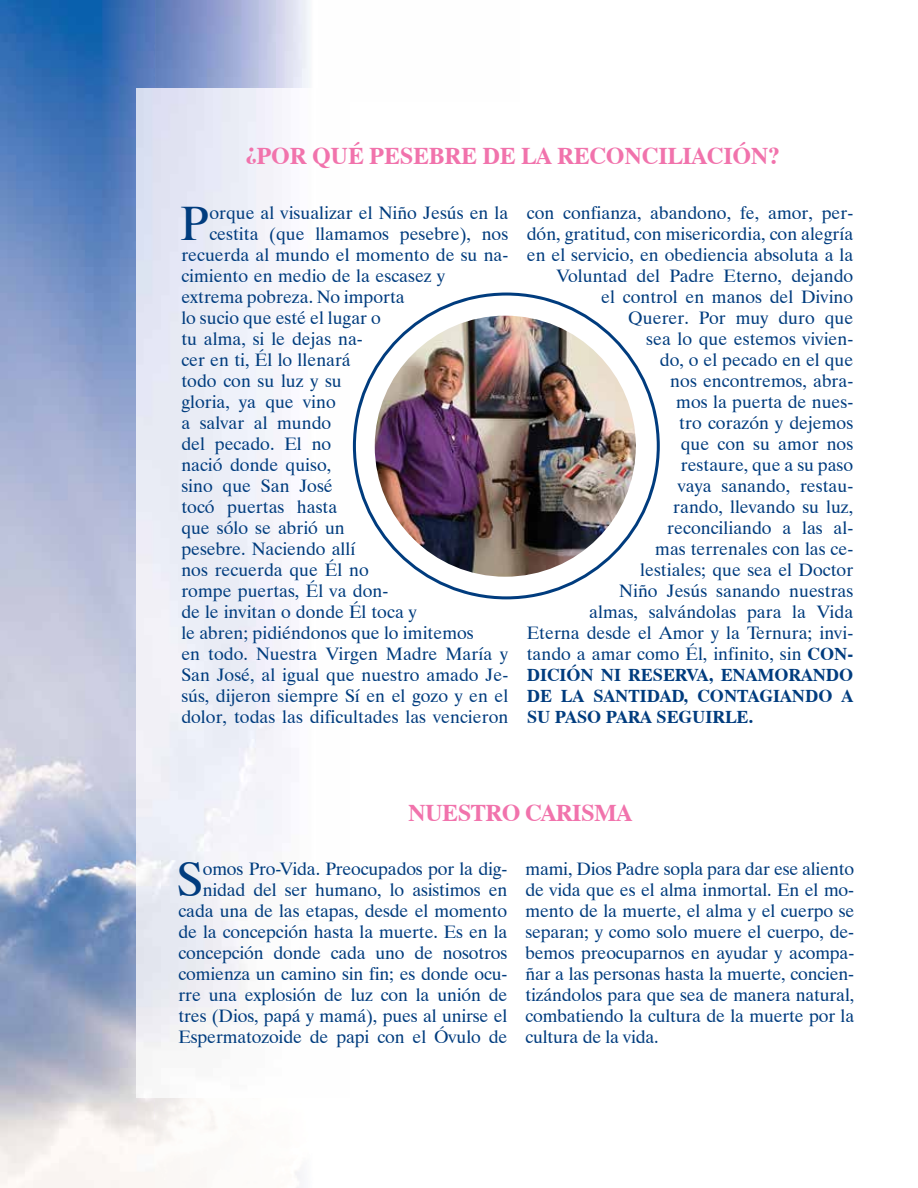
<style>
.page{position:relative;width:918px;height:1188px;background:#fff}
.page>*{position:absolute;margin:0;border:0;box-sizing:border-box;transform-origin:0 0}
.t1{font:48.3px "Dutch 801 BT";color:#003c7e}
.t2{font:700 24px "Dutch 801 BT";letter-spacing:-.01em;color:#f173ac}
.t3{font:18px/21px "Dutch 801 BT";color:#003c7e;text-align:right}
.t4{font:700 18px "Dutch 801 BT";color:#003c7e}
.s1{font-weight:700}
</style>
<div class="page">
<img style="left:0;top:0;width:155px;height:1188px">
<img style="left:155px;top:0;width:155px;height:88px">
<img style="left:136px;top:88px;width:155px;height:1009px">
<svg style="left:353px;top:293px;width:307px;height:306px"></svg>
<img style="left:375px;top:316px;width:261px;height:261px;border-radius:131px">
<h2 class="t2" style="left:245px;top:141px;width:536px">¿POR QUÉ PESEBRE DE LA RECONCILIACIÓN?</h2>
<h1 class="t1" style="left:180px;top:193px;width:31px">P</h1>
<p class="t3" style="left:209px;top:202px;width:301px">orque al visualizar el Niño Jesús en la</p>
<p class="t3" style="left:209px;top:223px;width:301px">cestita (que llamamos pesebre), nos</p>
<p class="t3" style="left:181px;top:244px;width:329px">recuerda al mundo el momento de su na-</p>
<p class="t3" style="left:181px;top:265px;width:266px">cimiento en medio de la escasez y</p>
<p class="t3" style="left:181px;top:286px;width:225px">extrema pobreza. No importa</p>
<p class="t3" style="left:181px;top:307px;width:201px">lo sucio que esté el lugar o</p>
<p class="t3" style="left:181px;top:328px;width:183px">tu alma, si le dejas na-</p>
<p class="t3" style="left:181px;top:349px;width:171px">cer en ti, Él lo llenará</p>
<p class="t3" style="left:181px;top:370px;width:162px">todo con su luz y su</p>
<p class="t3" style="left:181px;top:391px;width:156px">gloria, ya que vino</p>
<p class="t3" style="left:181px;top:412px;width:152px">a salvar al mundo</p>
<p class="t3" style="left:181px;top:433px;width:152px">del pecado. El no</p>
<p class="t3" style="left:181px;top:454px;width:152px">nació donde quiso,</p>
<p class="t3" style="left:181px;top:475px;width:153px">sino que San José</p>
<p class="t3" style="left:181px;top:496px;width:158px">tocó puertas hasta</p>
<p class="t3" style="left:181px;top:517px;width:165px">que sólo se abrió un</p>
<p class="t3" style="left:181px;top:538px;width:176px">pesebre. Naciendo allí</p>
<p class="t3" style="left:181px;top:559px;width:189px">nos recuerda que Él no</p>
<p class="t3" style="left:181px;top:580px;width:209px">rompe puertas, Él va don-</p>
<p class="t3" style="left:181px;top:601px;width:237px">de le invitan o donde Él toca y</p>
<p class="t3" style="left:181px;top:622px;width:294px">le abren; pidiéndonos que lo imitemos</p>
<p class="t3" style="left:181px;top:643px;width:329px">en todo. Nuestra Virgen Madre María y</p>
<p class="t3" style="left:181px;top:664px;width:328px">San José, al igual que nuestro amado Je-</p>
<p class="t3" style="left:181px;top:685px;width:329px">sús, dijeron siempre Sí en el gozo y en el</p>
<p class="t3" style="left:181px;top:706px;width:329px">dolor, todas las dificultades las vencieron</p>
<p class="t3" style="left:527px;top:202px;width:328px">con confianza, abandono, fe, amor, per-</p>
<p class="t3" style="left:527px;top:223px;width:328px">dón, gratitud, con misericordia, con alegría</p>
<p class="t3" style="left:527px;top:244px;width:328px">en el servicio, en obediencia absoluta a la</p>
<p class="t3" style="left:556px;top:265px;width:299px">Voluntad del Padre Eterno, dejando</p>
<p class="t3" style="left:601px;top:286px;width:253px">el control en manos del Divino</p>
<p class="t3" style="left:628px;top:307px;width:226px">Querer. Por muy duro que</p>
<p class="t3" style="left:646px;top:328px;width:208px">sea lo que estemos vivien-</p>
<p class="t3" style="left:660px;top:349px;width:195px">do, o el pecado en el que</p>
<p class="t3" style="left:670px;top:370px;width:185px">nos encontremos, abra-</p>
<p class="t3" style="left:676px;top:391px;width:178px">mos la puerta de nues-</p>
<p class="t3" style="left:679px;top:412px;width:176px">tro corazón y dejemos</p>
<p class="t3" style="left:681px;top:433px;width:174px">que con su amor nos</p>
<p class="t3" style="left:681px;top:454px;width:174px">restaure, que a su paso</p>
<p class="t3" style="left:678px;top:475px;width:177px">vaya sanando, restau-</p>
<p class="t3" style="left:673px;top:496px;width:182px">rando, llevando su luz,</p>
<p class="t3" style="left:667px;top:517px;width:187px">reconciliando a las al-</p>
<p class="t3" style="left:655px;top:538px;width:199px">mas terrenales con las ce-</p>
<p class="t3" style="left:640px;top:559px;width:215px">lestiales; que sea el Doctor</p>
<p class="t3" style="left:619px;top:580px;width:236px">Niño Jesús sanando nuestras</p>
<p class="t3" style="left:589px;top:601px;width:266px">almas, salvándolas para la Vida</p>
<p class="t3" style="left:527px;top:622px;width:328px">Eterna desde el Amor y la Ternura; invi-</p>
<p class="t3" style="left:527px;top:643px;width:328px">tando a amar como Él, infinito, sin <span class="s1">CON-</span></p>
<p class="t4" style="left:527px;top:664px;width:328px">DICIÓN NI RESERVA, ENAMORANDO</p>
<p class="t4" style="left:527px;top:685px;width:328px">DE LA SANTIDAD, CONTAGIANDO A</p>
<p class="t4" style="left:527px;top:706px;width:228px">SU PASO PARA SEGUIRLE.</p>
<h2 class="t2" style="left:408px;top:798px;width:225px">NUESTRO CARISMA</h2>
<h1 class="t1" style="left:177px;top:849px;width:28px">S</h1>
<p class="t3" style="left:179px;top:858px;width:330px">omos Pro-Vida. Preocupados por la dig&shy;nidad del ser humano, lo asistimos en cada una de las etapas, desde el momento de la concepción hasta la muerte. Es en la concepción donde cada uno de nosotros comienza un camino sin fin; es donde ocu&shy;rre una explosión de luz con la unión de tres (Dios, papá y mamá), pues al unirse el Espermatozoide de papi con el Óvulo de</p>
<p class="t3" style="left:525px;top:858px;width:330px;text-align:justify">mami, Dios Padre sopla para dar ese aliento de vida que es el alma inmortal. En el mo&shy;mento de la muerte, el alma y el cuerpo se separan; y como solo muere el cuerpo, de&shy;bemos preocuparnos en ayudar y acompa&shy;ñar a las personas hasta la muerte, concien&shy;tizándolos para que sea de manera natural, combatiendo la cultura de la muerte por la cultura de la vida.</p>
</div>
